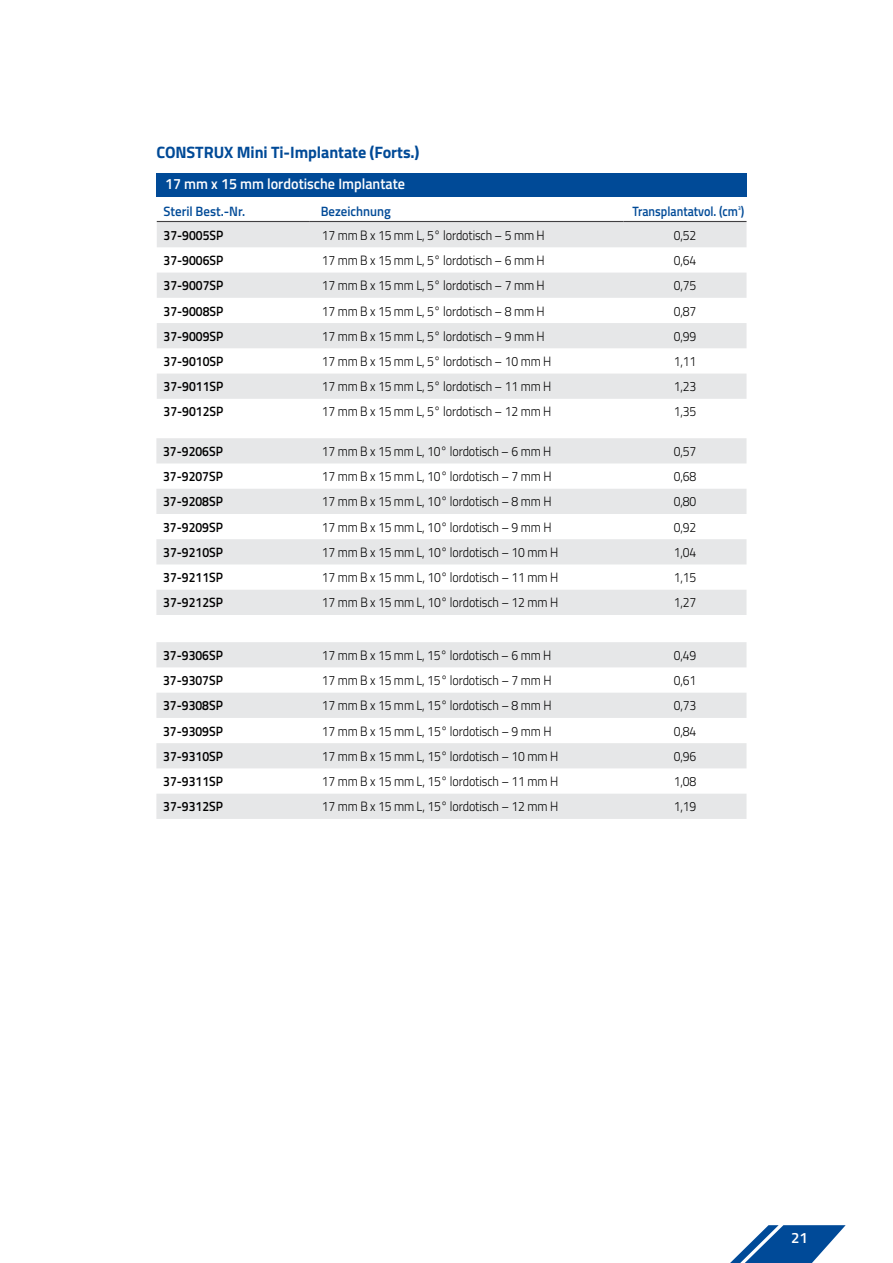
<style>
.page{position:relative;width:893px;height:1263px;background:#fff}
.page>*{position:absolute;margin:0;border:0;box-sizing:border-box;transform-origin:0 0}
.t1{font:700 16.5px "Titillium";letter-spacing:-.005em;color:#004a97}
.t2{font:600 15px "Titillium";color:#fff;scale:.95 1}
.t3{font:600 15px "Titillium";color:#fff}
.t4{font:300 13.5px "Titillium";letter-spacing:-.01em;color:#000;scale:.9 1}
.t5{font:600 13.5px "Titillium";color:#000;scale:.9 1}
.t6{font:600 13.5px "Titillium";color:#004a97;scale:.9 1}
.t7{font:600 13.5px "Titillium";color:#004a97;scale:.96 1}
.t8{font:600 13.5px "Titillium";color:#004a97;scale:.95 1}
.t9{font:600 5.4px "Titillium";color:#004a97;scale:.9 1}
</style>
<div class="page">
<svg style="left:730px;top:1225px;width:116px;height:38px"></svg>
<div style="left:156px;top:173px;width:591px;height:24px;background:#004a97"></div>
<svg style="left:157px;top:222px;width:589px;height:177px;fill:#e6e7e8"></svg>
<hr style="left:157px;top:221px;width:153px;height:1px;background:#414042">
<hr style="left:310px;top:221px;width:313px;height:1px;background:#414042">
<hr style="left:623px;top:221px;width:123px;height:1px;background:#414042">
<svg style="left:156px;top:438px;width:590px;height:177px;fill:#e6e7e8"></svg>
<svg style="left:156px;top:642px;width:590px;height:177px;fill:#e6e7e8"></svg>
<p class="t1" style="left:156px;top:139px;width:265px">CONSTRUX Mini Ti‑Implantate (Forts.)</p>
<p class="t2" style="left:165px;top:173px;width:254px">17 mm x 15 mm lordotische Implantate</p>
<p class="t7" style="left:164px;top:201px;width:87px">Steril Best.‑Nr.</p>
<p class="t8" style="left:321px;top:201px;width:75px">Bezeichnung</p>
<p class="t6" style="left:632px;top:201px;width:126px">Transplantatvol. (cm )</p>
<p class="t9" style="left:738px;top:204px;width:5px">3</p>
<p class="t5" style="left:164px;top:225px;width:68px">37‑9005SP</p>
<p class="t4" style="left:322px;top:225px;width:249px">17 mm B x 15 mm L, 5° lordotisch – 5 mm H</p>
<p class="t4" style="left:674px;top:225px;width:27px">0,52</p>
<p class="t5" style="left:164px;top:250px;width:68px">37‑9006SP</p>
<p class="t4" style="left:322px;top:250px;width:249px">17 mm B x 15 mm L, 5° lordotisch – 6 mm H</p>
<p class="t4" style="left:674px;top:250px;width:27px">0,64</p>
<p class="t5" style="left:164px;top:275px;width:68px">37‑9007SP</p>
<p class="t4" style="left:322px;top:276px;width:249px">17 mm B x 15 mm L, 5° lordotisch – 7 mm H</p>
<p class="t4" style="left:674px;top:276px;width:27px">0,75</p>
<p class="t5" style="left:164px;top:301px;width:68px">37‑9008SP</p>
<p class="t4" style="left:322px;top:301px;width:249px">17 mm B x 15 mm L, 5° lordotisch – 8 mm H</p>
<p class="t4" style="left:674px;top:301px;width:27px">0,87</p>
<p class="t5" style="left:164px;top:326px;width:68px">37‑9009SP</p>
<p class="t4" style="left:322px;top:326px;width:249px">17 mm B x 15 mm L, 5° lordotisch – 9 mm H</p>
<p class="t4" style="left:674px;top:326px;width:27px">0,99</p>
<p class="t5" style="left:164px;top:351px;width:68px">37‑9010SP</p>
<p class="t4" style="left:322px;top:351px;width:257px">17 mm B x 15 mm L, 5° lordotisch – 10 mm H</p>
<p class="t4" style="left:674px;top:351px;width:27px">1,11</p>
<p class="t5" style="left:164px;top:376px;width:68px">37‑9011SP</p>
<p class="t4" style="left:322px;top:377px;width:257px">17 mm B x 15 mm L, 5° lordotisch – 11 mm H</p>
<p class="t4" style="left:674px;top:377px;width:27px">1,23</p>
<p class="t5" style="left:164px;top:402px;width:68px">37‑9012SP</p>
<p class="t4" style="left:322px;top:402px;width:257px">17 mm B x 15 mm L, 5° lordotisch – 12 mm H</p>
<p class="t4" style="left:674px;top:402px;width:27px">1,35</p>
<p class="t5" style="left:163px;top:441px;width:68px">37‑9206SP</p>
<p class="t4" style="left:322px;top:441px;width:257px">17 mm B x 15 mm L, 10° lordotisch – 6 mm H</p>
<p class="t4" style="left:674px;top:441px;width:27px">0,57</p>
<p class="t5" style="left:163px;top:466px;width:68px">37‑9207SP</p>
<p class="t4" style="left:322px;top:467px;width:257px">17 mm B x 15 mm L, 10° lordotisch – 7 mm H</p>
<p class="t4" style="left:674px;top:467px;width:27px">0,68</p>
<p class="t5" style="left:163px;top:492px;width:68px">37‑9208SP</p>
<p class="t4" style="left:322px;top:492px;width:257px">17 mm B x 15 mm L, 10° lordotisch – 8 mm H</p>
<p class="t4" style="left:674px;top:492px;width:27px">0,80</p>
<p class="t5" style="left:163px;top:517px;width:68px">37‑9209SP</p>
<p class="t4" style="left:322px;top:517px;width:257px">17 mm B x 15 mm L, 10° lordotisch – 9 mm H</p>
<p class="t4" style="left:674px;top:517px;width:27px">0,92</p>
<p class="t5" style="left:163px;top:542px;width:68px">37‑9210SP</p>
<p class="t4" style="left:322px;top:542px;width:264px">17 mm B x 15 mm L, 10° lordotisch – 10 mm H</p>
<p class="t4" style="left:674px;top:542px;width:27px">1,04</p>
<p class="t5" style="left:163px;top:567px;width:68px">37‑9211SP</p>
<p class="t4" style="left:322px;top:568px;width:264px">17 mm B x 15 mm L, 10° lordotisch – 11 mm H</p>
<p class="t4" style="left:674px;top:568px;width:27px">1,15</p>
<p class="t5" style="left:163px;top:592px;width:68px">37‑9212SP</p>
<p class="t4" style="left:322px;top:593px;width:264px">17 mm B x 15 mm L, 10° lordotisch – 12 mm H</p>
<p class="t4" style="left:674px;top:593px;width:27px">1,27</p>
<p class="t5" style="left:163px;top:645px;width:68px">37‑9306SP</p>
<p class="t4" style="left:322px;top:645px;width:257px">17 mm B x 15 mm L, 15° lordotisch – 6 mm H</p>
<p class="t4" style="left:674px;top:645px;width:27px">0,49</p>
<p class="t5" style="left:163px;top:670px;width:68px">37‑9307SP</p>
<p class="t4" style="left:322px;top:671px;width:257px">17 mm B x 15 mm L, 15° lordotisch – 7 mm H</p>
<p class="t4" style="left:674px;top:671px;width:27px">0,61</p>
<p class="t5" style="left:163px;top:695px;width:68px">37‑9308SP</p>
<p class="t4" style="left:322px;top:696px;width:257px">17 mm B x 15 mm L, 15° lordotisch – 8 mm H</p>
<p class="t4" style="left:674px;top:696px;width:27px">0,73</p>
<p class="t5" style="left:163px;top:721px;width:68px">37‑9309SP</p>
<p class="t4" style="left:322px;top:721px;width:257px">17 mm B x 15 mm L, 15° lordotisch – 9 mm H</p>
<p class="t4" style="left:674px;top:721px;width:27px">0,84</p>
<p class="t5" style="left:163px;top:746px;width:68px">37‑9310SP</p>
<p class="t4" style="left:322px;top:746px;width:264px">17 mm B x 15 mm L, 15° lordotisch – 10 mm H</p>
<p class="t4" style="left:674px;top:746px;width:27px">0,96</p>
<p class="t5" style="left:163px;top:771px;width:68px">37‑9311SP</p>
<p class="t4" style="left:322px;top:771px;width:264px">17 mm B x 15 mm L, 15° lordotisch – 11 mm H</p>
<p class="t4" style="left:674px;top:771px;width:27px">1,08</p>
<p class="t5" style="left:163px;top:796px;width:68px">37‑9312SP</p>
<p class="t4" style="left:322px;top:797px;width:264px">17 mm B x 15 mm L, 15° lordotisch – 12 mm H</p>
<p class="t4" style="left:674px;top:797px;width:27px">1,19</p>
<p class="t3" style="left:791px;top:1226px;width:18px">21</p>
</div>
